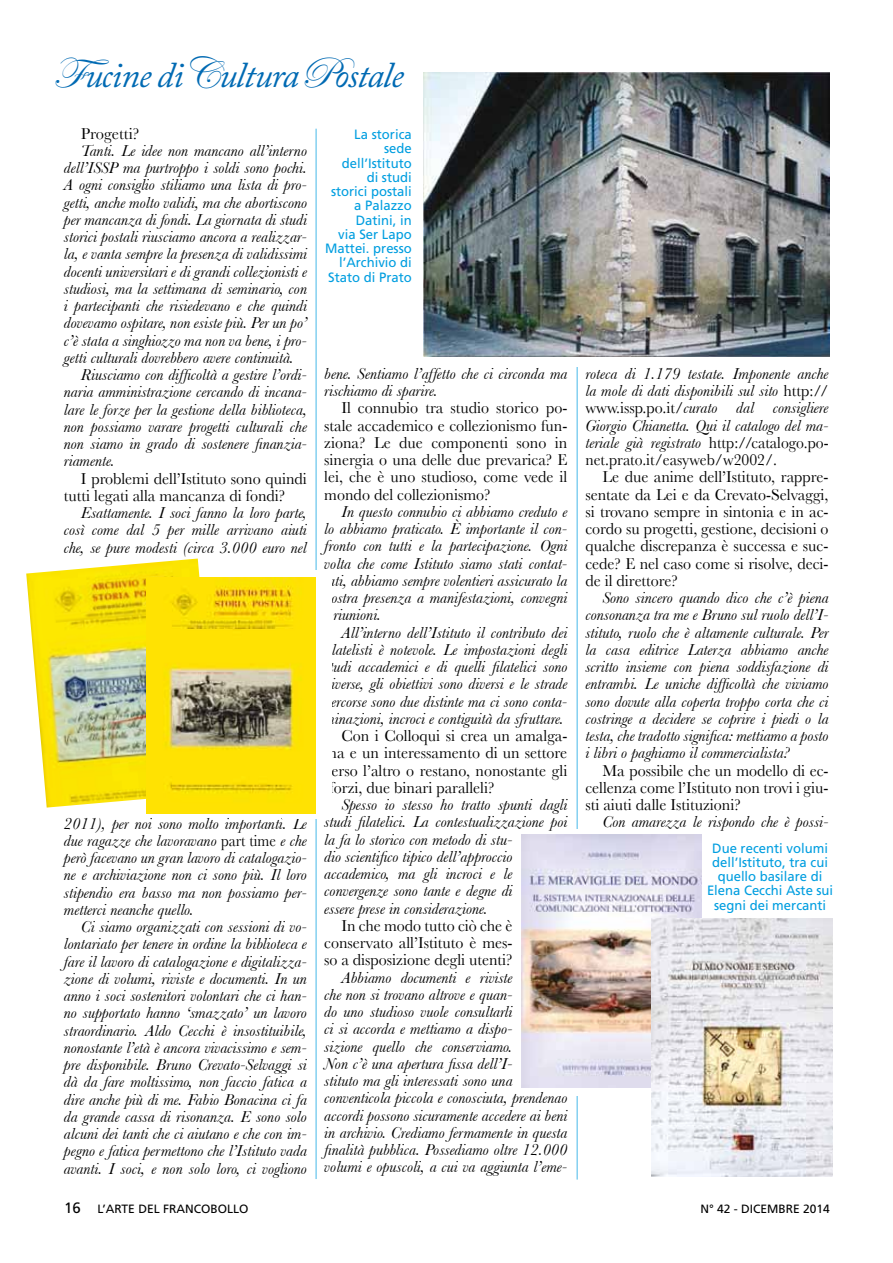
<style>
.page{position:relative;width:893px;height:1263px;background:#fff}
.page>*{position:absolute;margin:0;border:0;box-sizing:border-box;transform-origin:0 0}
.t1{font:italic 36px "Adobe Caslon Pro";letter-spacing:-.025em;color:#006ab3}
.t2{font:italic 16.5px/17.2px "Baskerville";color:#000;text-align:justify}
.t3{font:16.5px/17.2px "Baskerville";color:#000;text-align:justify}
.t4{font:13.5px/14.2px "Frutiger";color:#009ee0;text-align:right}
.t5{font:12px "Frutiger";color:#000}
.s1{font-family:"Edwardian Script ITC";font-style:normal;font-size:45px}
.s2{font-style:normal}
.s3{font-size:15px}
</style>
<div class="page">
<hr style="left:315px;top:129px;width:2px;height:1050px;background:#84d0f0">
<hr style="left:576px;top:129px;width:2px;height:1050px;background:#84d0f0">
<img style="left:26px;top:558px;width:174px;height:249px">
<div style="left:282px;top:570px;width:50px;height:249px;background:#fff"></div>
<div style="left:556px;top:100px;width:44px;height:267px;background:#fff"></div>
<div style="left:556px;top:829px;width:44px;height:266px;background:#fff"></div>
<img style="left:147px;top:577px;width:168px;height:237px">
<img style="left:424px;top:72px;width:405px;height:285px">
<img style="left:521px;top:834px;width:180px;height:254px">
<img style="left:651px;top:919px;width:182px;height:258px">
<h1 class="t1" style="left:53px;top:54px;width:352px"><span class="s1">F</span>ucine di<span class="s1">C</span>ultura<span class="s1">P</span>ostale</h1>
<p class="t3" style="left:81px;top:125px;width:60px">Progetti?</p>
<p class="t2" style="left:81px;top:142px;width:228px">Tanti. Le idee non mancano all’interno</p>
<p class="t2" style="left:64px;top:159px;width:245px">dell’ISSP ma purtroppo i soldi sono pochi.</p>
<p class="t2" style="left:64px;top:176px;width:245px">A ogni consiglio stiliamo una lista di pro-</p>
<p class="t2" style="left:64px;top:193px;width:245px">getti, anche molto validi, ma che abortiscono</p>
<p class="t2" style="left:64px;top:211px;width:245px">per mancanza di fondi. La giornata di studi</p>
<p class="t2" style="left:64px;top:228px;width:245px">storici postali riusciamo ancora a realizzar-</p>
<p class="t2" style="left:64px;top:245px;width:245px">la, e vanta sempre la presenza di validissimi</p>
<p class="t2" style="left:64px;top:262px;width:245px">docenti universitari e di grandi collezionisti e</p>
<p class="t2" style="left:64px;top:280px;width:245px">studiosi, ma la settimana di seminario, con</p>
<p class="t2" style="left:64px;top:297px;width:245px">i partecipanti che risiedevano e che quindi</p>
<p class="t2" style="left:64px;top:314px;width:245px">dovevamo ospitare, non esiste più. Per un po’</p>
<p class="t2" style="left:64px;top:331px;width:245px">c’è stata a singhiozzo ma non va bene, i pro-</p>
<p class="t2" style="left:64px;top:349px;width:231px">getti culturali dovrebbero avere continuità.</p>
<p class="t2" style="left:81px;top:366px;width:228px">Riusciamo con difficoltà a gestire l’ordi-</p>
<p class="t2" style="left:64px;top:383px;width:245px">naria amministrazione cercando di incana-</p>
<p class="t2" style="left:64px;top:400px;width:245px">lare le forze per la gestione della biblioteca,</p>
<p class="t2" style="left:64px;top:418px;width:245px">non possiamo varare progetti culturali che</p>
<p class="t2" style="left:64px;top:435px;width:245px">non siamo in grado di sostenere finanzia-</p>
<p class="t2" style="left:64px;top:452px;width:52px">riamente.</p>
<p class="t3" style="left:64px;top:470px;width:245px;text-indent:17px">I problemi dell’Istituto sono quindi tutti legati alla mancanza di fondi?</p>
<p class="t2" style="left:64px;top:504px;width:245px;text-indent:17px">Esattamente. I soci fanno la loro parte, così come dal 5 per mille arrivano aiuti che, se pure modesti (circa 3.000 euro nel</p>
<p class="t2" style="left:64px;top:814px;width:245px">2011), per noi sono molto importanti. Le due ragazze che lavoravano <span class="s2">part time</span> e che però facevano un gran lavoro di catalogazio&shy;ne e archiviazione non ci sono più. Il loro stipendio era basso ma non possiamo per&shy;metterci neanche quello.</p>
<p class="t2" style="left:64px;top:918px;width:245px;text-indent:17px">Ci siamo organizzati con sessioni di vo&shy;lontariato per tenere in ordine la biblioteca e fare il lavoro di catalogazione e digitalizza&shy;zione di volumi, riviste e documenti. In un anno i soci sostenitori volontari che ci han&shy;no supportato hanno ‘smazzato’ un lavoro straordinario. Aldo Cecchi è insostituibile, nonostante l’età è ancora vivacissimo e sem&shy;pre disponibile. Bruno Crevato-Selvaggi si dà da fare moltissimo, non faccio fatica a dire anche più di me. Fabio Bonacina ci fa da grande cassa di risonanza. E sono solo alcuni dei tanti che ci aiutano e che con im&shy;pegno e fatica permettono che l’Istituto vada avanti. I soci, e non solo loro, ci vogliono</p>
<p class="t4" style="left:325px;top:127px;width:88px">La storica sede dell’Istituto<br>di studi<br>storici postali a Palazzo<br>Datini, in<br>via Ser Lapo<br>Mattei. presso l’Archivio di<br>Stato di Prato</p>
<p class="t2" style="left:324px;top:365px;width:245px">bene. Sentiamo l’affetto che ci circonda ma rischiamo di sparire.</p>
<p class="t3" style="left:324px;top:399px;width:245px;text-indent:17px">Il connubio tra studio storico po&shy;stale accademico e collezionismo fun&shy;ziona? Le due componenti sono in sinergia o una delle due prevarica? E lei, che è uno studioso, come vede il mondo del collezionismo?</p>
<p class="t2" style="left:324px;top:503px;width:245px;text-indent:17px">In questo connubio ci abbiamo creduto e lo abbiamo praticato. È importante il con&shy;fronto con tutti e la partecipazione. Ogni volta che come Istituto siamo stati contat&shy;tati, abbiamo sempre volentieri assicurato la nostra presenza a manifestazioni, convegni e riunioni.</p>
<p class="t2" style="left:324px;top:623px;width:245px;text-indent:17px">All’interno dell’Istituto il contributo dei filatelisti è notevole. Le impostazioni degli studi accademici e di quelli filatelici sono diverse, gli obiettivi sono diversi e le strade percorse sono due distinte ma ci sono conta&shy;minazioni, incroci e contiguità da sfruttare.</p>
<p class="t3" style="left:324px;top:727px;width:245px;text-indent:17px">Con i Colloqui si crea un amalga&shy;ma e un interessamento di un settore verso l’altro o restano, nonostante gli sforzi, due binari paralleli?</p>
<p class="t2" style="left:324px;top:796px;width:245px;text-align:left;text-indent:17px">Spesso io stesso ho tratto spunti dagli studi filatelici. La contestualizzazione poi la fa lo storico con metodo di stu-<br>dio scientifico tipico dell’approccio accademico, ma gli incroci e le convergenze sono tante e degne di<br>essere prese in considerazione.</p>
<p class="t3" style="left:324px;top:917px;width:190px;text-indent:17px">In che modo tutto ciò che è conservato all’Istituto è mes&shy;so a disposizione degli utenti?</p>
<p class="t2" style="left:324px;top:968px;width:245px;text-align:left;text-indent:17px">Abbiamo documenti e riviste<br>che non si trovano altrove e quan-<br>do uno studioso vuole consultarli<br>ci si accorda e mettiamo a dispo-<br>sizione quello che conserviamo.<br>Non c’è una apertura fissa dell’I-<br>stituto ma gli interessati sono una conventicola piccola e conosciuta, prendendo accordi possono sicuramente accedere ai beni in archivio. Crediamo fermamente in questa finalità pubblica. Possediamo oltre 12.000 volumi e opuscoli, a cui va aggiunta l’eme-</p>
<p class="t2" style="left:585px;top:365px;width:245px">roteca di 1.179 testate. Imponente anche la mole di dati disponibili sul sito <span class="s2">http:// www.issp.po.it/</span>curato dal consigliere Giorgio Chianetta. Qui il catalogo del ma&shy;teriale già registrato <span class="s2">http://catalogo.po&shy;net.prato.it/easyweb/w2002/.</span></p>
<p class="t3" style="left:585px;top:468px;width:245px;text-indent:17px">Le due anime dell’Istituto, rappre&shy;sentate da Lei e da Crevato-Selvaggi, si trovano sempre in sintonia e in ac&shy;cordo su progetti, gestione, decisioni o qualche discrepanza è successa e suc&shy;cede? E nel caso come si risolve, deci&shy;de il direttore?</p>
<p class="t2" style="left:585px;top:589px;width:245px;text-indent:17px">Sono sincero quando dico che c’è piena consonanza tra me e Bruno sul ruolo dell’I&shy;stituto, ruolo che è altamente culturale. Per la casa editrice Laterza abbiamo anche scritto insieme con piena soddisfazione di entrambi. Le uniche difficoltà che viviamo sono dovute alla coperta troppo corta che ci costringe a decidere se coprire i piedi o la testa, che tradotto significa: mettiamo a posto i libri o paghiamo il commercialista?</p>
<p class="t3" style="left:585px;top:761px;width:245px;text-indent:17px">Ma possibile che un modello di ec&shy;cellenza come l’Istituto non trovi i giu&shy;sti aiuti dalle Istituzioni?</p>
<p class="t2" style="left:602px;top:813px;width:228px">Con amarezza le rispondo che è possi-</p>
<p class="t4" style="left:707px;top:841px;width:128px;text-align:center">Due recenti volumi dell’Istituto, tra cui quello basilare di<br>Elena Cecchi Aste sui segni dei mercanti</p>
<p class="t5" style="left:64px;top:1202px;width:186px"><span class="s3">16</span> L’ARTE DEL FRANCOBOLLO</p>
<p class="t5" style="left:700px;top:1201px;width:131px">N° 42 - DICEMBRE 2014</p>
</div>
